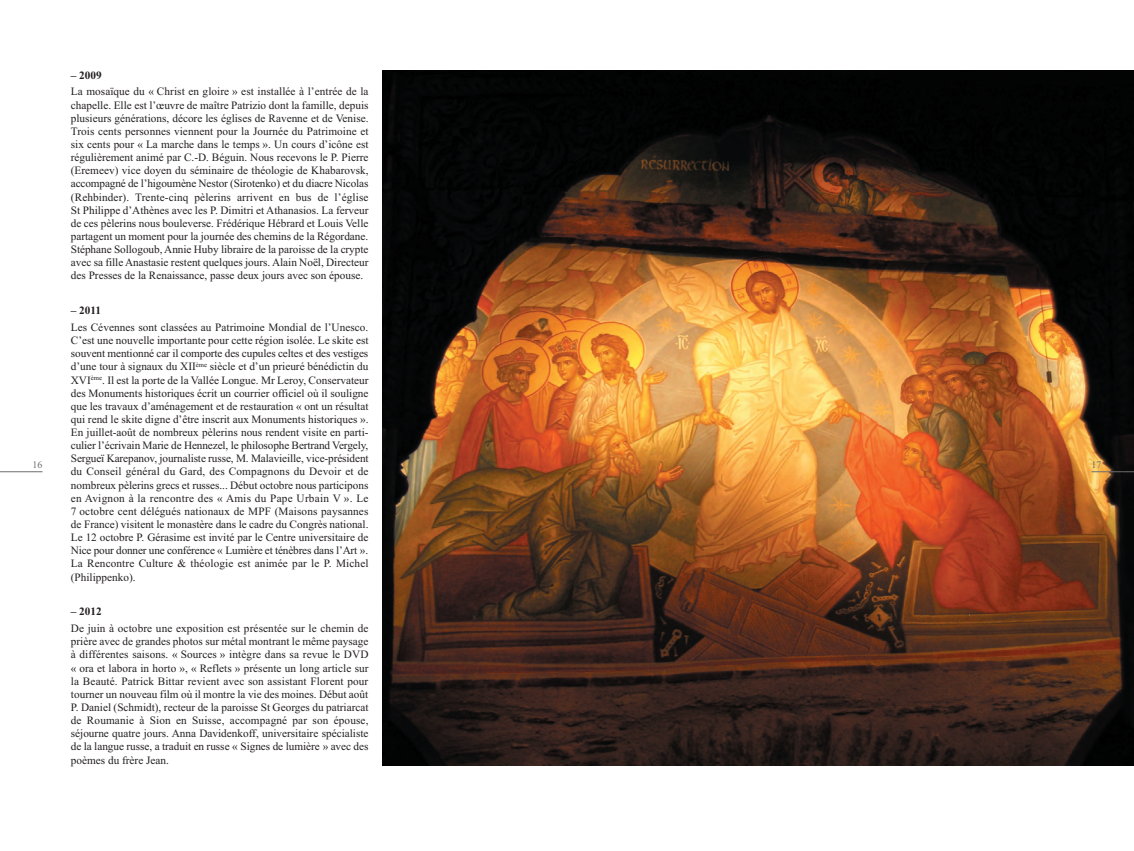
<style>
.page{position:relative;width:1134px;height:851px;background:#fff}
.page>*{position:absolute;margin:0;border:0;box-sizing:border-box;transform-origin:0 0}
.t1{font:11.25px/13.1px "Times New Roman";color:#231f20;text-align:justify}
.t2{font:700 11.25px "Times New Roman";color:#231f20}
.t3{font:10px "Times New Roman";color:#6c6d70}
</style>
<div class="page">
<img style="left:383px;top:71px;width:751px;height:694px">
<hr style="left:1091px;top:471px;width:43px;height:1px;background:#6c6d70">
<hr style="left:0;top:471px;width:43px;height:1px;background:#6c6d70">
<p class="t2" style="left:71px;top:68px;width:32px">– 2009</p>
<p class="t1" style="left:71px;top:85px;width:299px">La mosaïque du « Christ en gloire » est installée à l’entrée de la chapelle. Elle est l’œuvre de maître Patrizio dont la famille, depuis plusieurs générations, décore les églises de ravenne et de Venise.<br>Trois cents personnes viennent pour la Journée du Patrimoine et six cents pour « La marche dans le temps ». Un cours d’icône est régulièrement animé par C.-D. Béguin. Nous recevons le P. Pierre (Eremeev) vice doyen du séminaire de théologie de Khabarovsk, accompagné de l’higoumène Nestor (Sirotenko) et du diacre Nicolas (rehbinder). Trente-cinq pèlerins arrivent en bus de l’église St Philippe d’Athènes avec les P. Dimitri et Athanasios. La ferveur de ces pèlerins nous bouleverse. Frédérique Hébrard et Louis Velle partagent un moment pour la journée des chemins de la régordane.<br>Stéphane Sollogoub, Annie Huby libraire de la paroisse de la crypte avec sa fille Anastasie restent quelques jours. Alain Noël, Directeur des Presses de la renaissance, passe deux jours avec son épouse.</p>
<p class="t2" style="left:71px;top:303px;width:32px">– 2011</p>
<p class="t1" style="left:71px;top:320px;width:299px">Les Cévennes sont classées au Patrimoine Mondial de l’Unesco.<br>C’est une nouvelle importante pour cette région isolée. Le skite est souvent mentionné car il comporte des cupules celtes et des vestiges d’une tour à signaux du XII<sup>ème</sup> siècle et d’un prieuré bénédictin du XVI<sup>ème</sup>. Il est la porte de la Vallée Longue. Mr Leroy, Conservateur des Monuments historiques écrit un courrier officiel où il souligne que les travaux d’aménagement et de restauration « ont un résultat qui rend le skite digne d’être inscrit aux Monuments historiques ».<br>En juillet-août de nombreux pèlerins nous rendent visite en parti&shy;culier l’écrivain Marie de Hennezel, le philosophe Bertrand Vergely, Sergueï Karepanov, journaliste russe, M. Malavieille, vice-président du Conseil général du Gard, des Compagnons du Devoir et de nombreux pèlerins grecs et russes... Début octobre nous participons en Avignon à la rencontre des « Amis du Pape Urbain V ». Le 7 octobre cent délégués nationaux de MPF (Maisons paysannes de France) visitent le monastère dans le cadre du Congrès national.<br>Le 12 octobre P. Gérasime est invité par le Centre universitaire de Nice pour donner une conférence « Lumière et ténèbres dans l’Art ».<br>La rencontre Culture &amp; théologie est animée par le P. Michel (Philippenko).</p>
<p class="t2" style="left:71px;top:604px;width:32px">– 2012</p>
<p class="t1" style="left:71px;top:621px;width:299px">De juin à octobre une exposition est présentée sur le chemin de prière avec de grandes photos sur métal montrant le même paysage à différentes saisons. « Sources » intègre dans sa revue le DVD « ora et labora in horto », « reflets » présente un long article sur la Beauté. Patrick Bittar revient avec son assistant Florent pour tourner un nouveau film où il montre la vie des moines. Début août P. Daniel (Schmidt), recteur de la paroisse St Georges du patriarcat de roumanie à Sion en Suisse, accompagné par son épouse, séjourne quatre jours. Anna Davidenkoff, universitaire spécialiste de la langue russe, a traduit en russe « Signes de lumière » avec des poèmes du frère Jean.</p>
<p class="t3" style="left:33px;top:458px;width:11px">16</p>
<p class="t3" style="left:1091px;top:458px;width:11px">17</p>
</div>
